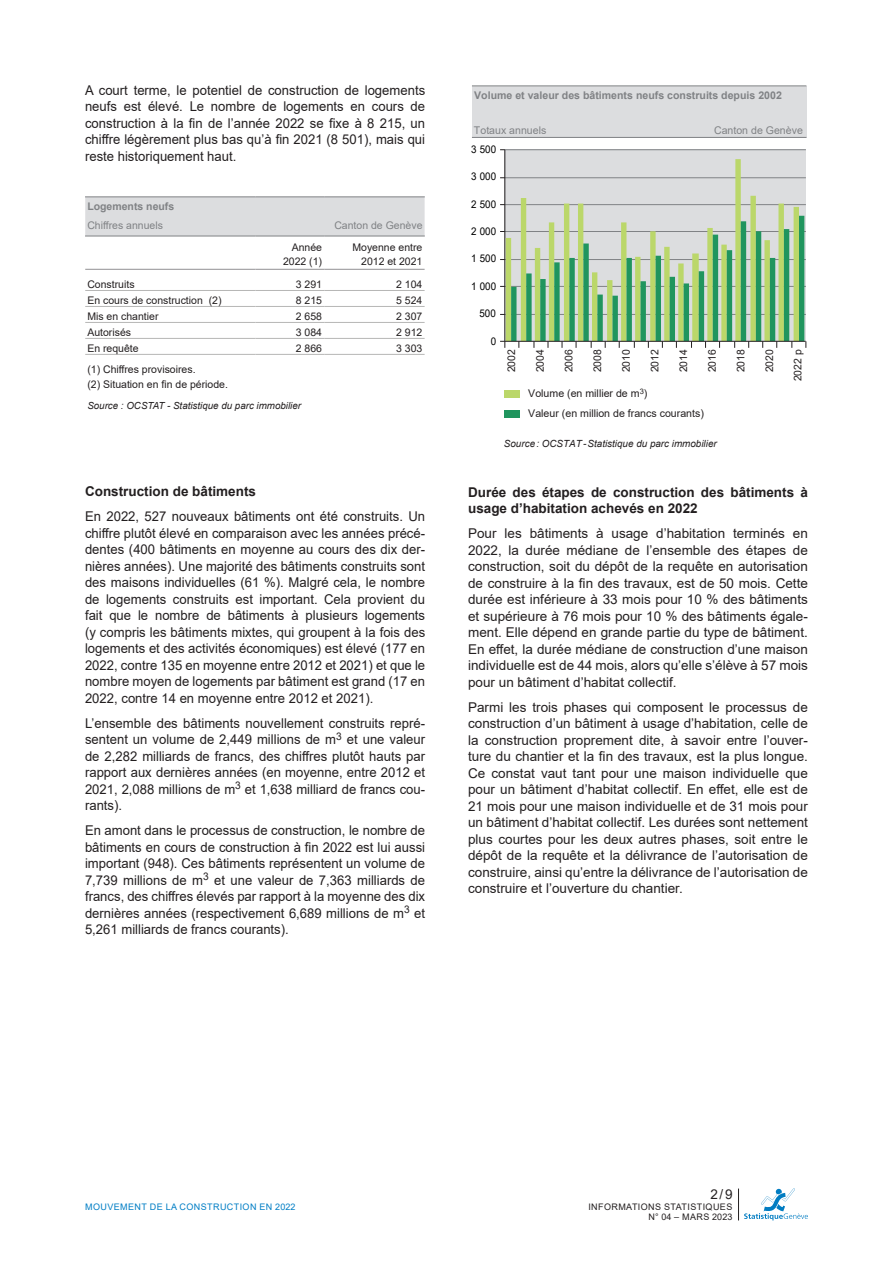
<style>
.page{position:relative;width:893px;height:1263px;background:#fff}
.page>*{position:absolute;margin:0;border:0;box-sizing:border-box;transform-origin:0 0}
.texte_-_texte_couran{font:13.5px/16.5px "Arial";color:#231f20;text-align:justify}
.texte_-_texte_couran-2{font:700 13.5px/16.5px "Arial";color:#231f20}
.t1{font:10.65px/19.6px "Arial";color:#231f20}
.t2{font:700 10.65px "Arial";color:#808285}
.t3{font:10.65px "Arial";color:#000001;scale:.92 1}
.t4{font:10.65px "Arial";color:#808285}
.t5{font:10.5px "Arial";color:#231f20}
.t6{font:10.5px "Arial";color:#808285}
.t7{font:700 10.5px "Arial";color:#808285}
.t8{font:italic 9.9px "Arial";color:#231f20}
.t9{font:italic 9.75px "Arial";color:#231f20}
.t10{font:9px/10.5px "Arial";letter-spacing:.045em;color:#231f20;text-align:right}
.t11{font:9px "Arial";letter-spacing:.045em;color:#007ec5}
</style>
<div class="page">
<svg style="left:744px;top:1188px;width:64px;height:32px"></svg>
<hr style="left:738px;top:1188px;width:1px;height:32px;background:#231f20">
<hr style="left:85px;top:269px;width:170px;height:1px;background:#9e9d9f">
<hr style="left:255px;top:269px;width:69px;height:1px;background:#9e9d9f">
<svg style="left:324px;top:269px;width:13px;height:1px"></svg>
<hr style="left:337px;top:269px;width:88px;height:1px;background:#9e9d9f">
<hr style="left:85px;top:290px;width:170px;height:1px;background:#b6b6b5">
<hr style="left:255px;top:290px;width:69px;height:1px;background:#b6b6b5">
<svg style="left:324px;top:290px;width:13px;height:1px"></svg>
<hr style="left:337px;top:290px;width:88px;height:1px;background:#b6b6b5">
<hr style="left:85px;top:306px;width:170px;height:1px;background:#b6b6b5">
<hr style="left:255px;top:306px;width:69px;height:1px;background:#b6b6b5">
<svg style="left:324px;top:306px;width:13px;height:1px"></svg>
<hr style="left:337px;top:306px;width:88px;height:1px;background:#b6b6b5">
<hr style="left:85px;top:322px;width:170px;height:1px;background:#b6b6b5">
<hr style="left:255px;top:322px;width:69px;height:1px;background:#b6b6b5">
<svg style="left:324px;top:322px;width:13px;height:1px"></svg>
<hr style="left:337px;top:322px;width:88px;height:1px;background:#b6b6b5">
<hr style="left:85px;top:338px;width:170px;height:1px;background:#b6b6b5">
<hr style="left:255px;top:338px;width:69px;height:1px;background:#b6b6b5">
<svg style="left:324px;top:338px;width:13px;height:1px"></svg>
<hr style="left:337px;top:338px;width:88px;height:1px;background:#b6b6b5">
<hr style="left:85px;top:354px;width:170px;height:1px;background:#b6b6b5">
<hr style="left:255px;top:354px;width:69px;height:1px;background:#b6b6b5">
<svg style="left:324px;top:354px;width:13px;height:1px"></svg>
<hr style="left:337px;top:354px;width:88px;height:1px;background:#b6b6b5">
<svg style="left:85px;top:197px;width:340px;height:40px;background:#d9dadc"></svg>
<hr style="left:337px;top:236px;width:88px;height:1px;background:#808285">
<div style="left:472px;top:86px;width:334px;height:51px;background:#dcdddf"></div>
<hr style="left:472px;top:137px;width:334px;height:1px;background:#808285">
<hr style="left:472px;top:86px;width:334px;height:1px;background:#808285">
<div style="left:504px;top:410px;width:15px;height:8px;background:#20955e"></div>
<div style="left:504px;top:390px;width:15px;height:8px;background:#bbd76a"></div>
<div style="left:505px;top:150px;width:301px;height:191px;background:#dcdddf"></div>
<hr style="left:505px;top:149px;width:301px;height:1px;background:#808285">
<hr style="left:505px;top:177px;width:301px;height:1px;background:#808285">
<hr style="left:505px;top:204px;width:301px;height:1px;background:#808285">
<hr style="left:505px;top:150px;width:1px;height:191px;background:#231f20">
<svg style="left:506px;top:159px;width:293px;height:57px"></svg>
<svg style="left:500px;top:216px;width:307px;height:132px"></svg>
<hr style="left:500px;top:341px;width:306px;height:1px;background:#231f20">
<p class="texte_-_texte_couran" style="left:85px;top:82px;width:342px">A court terme, le potentiel de construction de logements neufs est élevé. Le nombre de logements en cours de construction à la fin de l’année 2022 se fixe à 8 215, un chiffre légèrement plus bas qu’à fin 2021 (8 501), mais qui reste historiquement haut.</p>
<p class="t7" style="left:87px;top:199px;width:88px">Logements neufs</p>
<p class="t6" style="left:87px;top:218px;width:77px">Chiffres annuels</p>
<p class="t6" style="left:334px;top:218px;width:90px">Canton de Genève</p>
<p class="t5" style="left:292px;top:240px;width:32px">Année</p>
<p class="t5" style="left:352px;top:240px;width:72px">Moyenne entre</p>
<p class="t5" style="left:283px;top:254px;width:41px">2022 (1)</p>
<p class="t5" style="left:361px;top:254px;width:63px">2012 et 2021</p>
<p class="t5" style="left:87px;top:277px;width:49px">Construits</p>
<p class="t5" style="left:296px;top:277px;width:28px">3 291</p>
<p class="t5" style="left:396px;top:277px;width:28px">2 104</p>
<p class="t5" style="left:87px;top:293px;width:136px">En cours de construction (2)</p>
<p class="t5" style="left:296px;top:293px;width:28px">8 215</p>
<p class="t5" style="left:396px;top:293px;width:28px">5 524</p>
<p class="t5" style="left:87px;top:309px;width:73px">Mis en chantier</p>
<p class="t5" style="left:296px;top:309px;width:28px">2 658</p>
<p class="t5" style="left:396px;top:309px;width:28px">2 307</p>
<p class="t5" style="left:87px;top:325px;width:45px">Autorisés</p>
<p class="t5" style="left:296px;top:325px;width:28px">3 084</p>
<p class="t5" style="left:396px;top:325px;width:28px">2 912</p>
<p class="t5" style="left:87px;top:341px;width:53px">En requête</p>
<p class="t5" style="left:296px;top:341px;width:28px">2 866</p>
<p class="t5" style="left:396px;top:341px;width:28px">3 303</p>
<p class="t5" style="left:87px;top:362px;width:110px">(1) Chiffres provisoires.</p>
<p class="t5" style="left:87px;top:377px;width:142px">(2) Situation en fin de période.</p>
<p class="t9" style="left:87px;top:400px;width:215px">Source : OCSTAT - Statistique du parc immobilier</p>
<p class="texte_-_texte_couran-2" style="left:85px;top:483px;width:173px">Construction de bâtiments</p>
<p class="texte_-_texte_couran" style="left:85px;top:508px;width:342px">En 2022, 527 nouveaux bâtiments ont été construits. Un chiffre plutôt élevé en comparaison avec les années précé&shy;dentes (400 bâtiments en moyenne au cours des dix der&shy;nières années). Une majorité des bâtiments construits sont des maisons individuelles (61 %). Malgré cela, le nombre de logements construits est important. Cela provient du fait que le nombre de bâtiments à plusieurs logements (y compris les bâtiments mixtes, qui groupent à la fois des logements et des activités économiques) est élevé (177 en 2022, contre 135 en moyenne entre 2012 et 2021) et que le nombre moyen de logements par bâtiment est grand (17 en 2022, contre 14 en moyenne entre 2012 et 2021).</p>
<p class="texte_-_texte_couran" style="left:85px;top:715px;width:342px">L’ensemble des bâtiments nouvellement construits repré&shy;sentent un volume de 2,449 millions de m<sup>3</sup> et une valeur de 2,282 milliards de francs, des chiffres plutôt hauts par rapport aux dernières années (en moyenne, entre 2012 et 2021, 2,088 millions de m<sup>3</sup> et 1,638 milliard de francs cou&shy;rants).</p>
<p class="texte_-_texte_couran" style="left:85px;top:822px;width:342px">En amont dans le processus de construction, le nombre de bâtiments en cours de construction à fin 2022 est lui aussi important (948). Ces bâtiments représentent un volume de 7,739 millions de m<sup>3</sup> et une valeur de 7,363 milliards de francs, des chiffres élevés par rapport à la moyenne des dix dernières années (respectivement 6,689 millions de m<sup>3</sup> et 5,261 milliards de francs courants).</p>
<p class="t2" style="left:474px;top:88px;width:309px">Volume et valeur des bâtiments neufs construits depuis 2002</p>
<p class="t4" style="left:474px;top:123px;width:74px">Totaux annuels</p>
<p class="t4" style="left:714px;top:123px;width:90px">Canton de Genève</p>
<p class="t3" style="left:471px;top:142px;width:29px">3 500</p>
<p class="t3" style="left:471px;top:169px;width:29px">3 000</p>
<p class="t3" style="left:471px;top:196px;width:29px">2 500</p>
<p class="t3" style="left:471px;top:224px;width:29px">2 000</p>
<p class="t3" style="left:471px;top:251px;width:29px">1 500</p>
<p class="t3" style="left:471px;top:279px;width:29px">1 000</p>
<p class="t3" style="left:479px;top:306px;width:19px">500</p>
<p class="t3" style="left:491px;top:333px;width:7px">0</p>
<p class="t1" style="left:501px;top:372px;width:25px;rotate:-90deg">2002</p>
<p class="t1" style="left:530px;top:372px;width:25px;rotate:-90deg">2004</p>
<p class="t1" style="left:559px;top:372px;width:25px;rotate:-90deg">2006</p>
<p class="t1" style="left:587px;top:372px;width:25px;rotate:-90deg">2008</p>
<p class="t1" style="left:616px;top:372px;width:25px;rotate:-90deg">2010</p>
<p class="t1" style="left:645px;top:372px;width:25px;rotate:-90deg">2012</p>
<p class="t1" style="left:673px;top:372px;width:25px;rotate:-90deg">2014</p>
<p class="t1" style="left:702px;top:372px;width:25px;rotate:-90deg">2016</p>
<p class="t1" style="left:731px;top:372px;width:25px;rotate:-90deg">2018</p>
<p class="t1" style="left:759px;top:372px;width:25px;rotate:-90deg">2020</p>
<p class="t1" style="left:788px;top:381px;width:33px;rotate:-90deg">2022 p</p>
<p class="t1" style="left:528px;top:383px;width:177px">Volume (en millier de m<sup>3</sup>)<br>Valeur (en million de francs courants)</p>
<p class="t8" style="left:504px;top:437px;width:214px">Source: OCSTAT-Statistique du parc immobilier</p>
<p class="texte_-_texte_couran-2" style="left:468px;top:484px;width:341px">Durée des étapes de construction des bâtiments à usage d’habitation achevés en 2022</p>
<p class="texte_-_texte_couran" style="left:468px;top:525px;width:341px">Pour les bâtiments à usage d’habitation terminés en 2022, la durée médiane de l’ensemble des étapes de construction, soit du dépôt de la requête en autorisation de construire à la fin des travaux, est de 50 mois. Cette durée est inférieure à 33 mois pour 10 % des bâtiments et supérieure à 76 mois pour 10 % des bâtiments égale&shy;ment. Elle dépend en grande partie du type de bâtiment.<br>En effet, la durée médiane de construction d’une maison individuelle est de 44 mois, alors qu’elle s’élève à 57 mois pour un bâtiment d’habitat collectif.</p>
<p class="texte_-_texte_couran" style="left:468px;top:699px;width:341px">Parmi les trois phases qui composent le processus de construction d’un bâtiment à usage d’habitation, celle de la construction proprement dite, à savoir entre l’ouver&shy;ture du chantier et la fin des travaux, est la plus longue.<br>Ce constat vaut tant pour une maison individuelle que pour un bâtiment d’habitat collectif. En effet, elle est de 21 mois pour une maison individuelle et de 31 mois pour un bâtiment d’habitat collectif. Les durées sont nettement plus courtes pour les deux autres phases, soit entre le dépôt de la requête et la délivrance de l’autorisation de construire, ainsi qu’entre la délivrance de l’autorisation de construire et l’ouverture du chantier.</p>
<p class="t11" style="left:85px;top:1200px;width:212px">MOUVEMENT DE LA CONSTRUCTION EN 2022</p>
<p class="texte_-_texte_couran" style="left:710px;top:1186px;width:24px">2/9</p>
<p class="t10" style="left:588px;top:1201px;width:146px">INFORMATIONS STATISTIQUES<br>N° 04 – MARS 2023</p>
</div>
